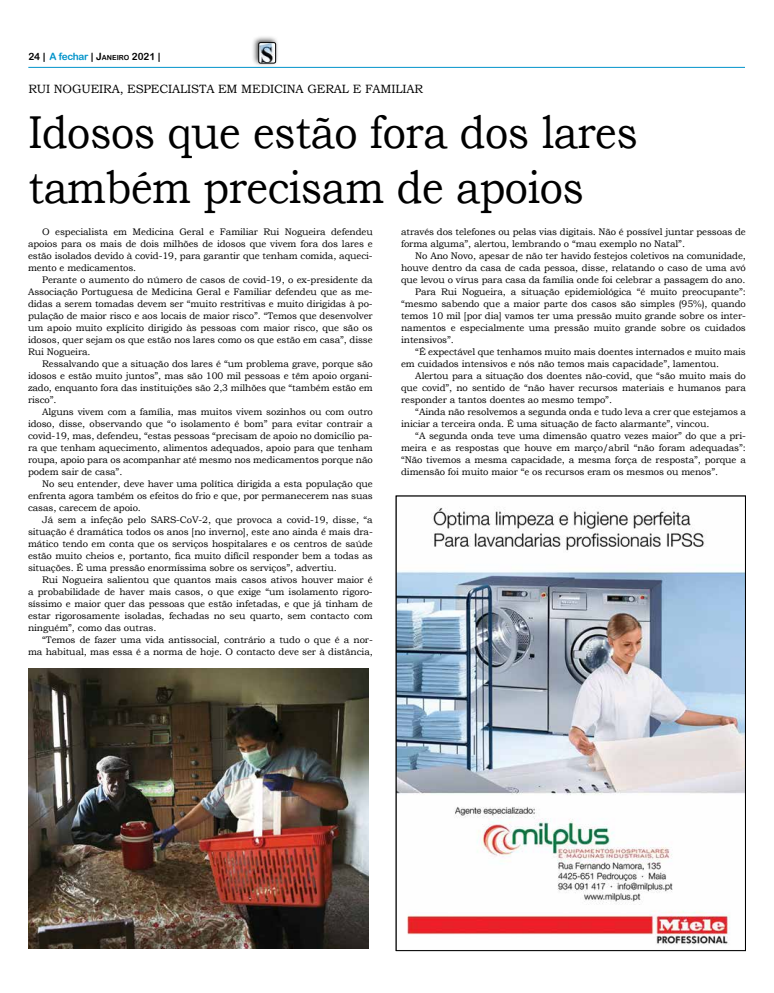
<style>
.page{position:relative;width:774px;height:993px;background:#fff}
.page>*{position:absolute;margin:0;border:0;box-sizing:border-box;transform-origin:0 0}
.t1{font:46px/55.2px "Bookman Old Style";letter-spacing:-.01em;color:#000;scale:.9 1}
.t2{font:12px "Bookman Old Style";letter-spacing:-.01em;color:#000}
.t3{font:10px "Arial Rounded MT Bold";letter-spacing:-.02em;color:#0093ca}
.t4{font:9.5px/12px "Bookman Old Style";letter-spacing:-.01em;color:#000;text-align:justify}
.s1{color:#000}
.s2{font-size:7px;color:#000}
</style>
<div class="page">
<div style="left:251px;top:35px;width:28px;height:31px;background:#000;opacity:.75"></div>
<img style="left:259px;top:43px;width:17px;height:20px">
<div style="left:259px;top:43px;width:17px;height:20px;border:1px solid #000;border-radius:2px"></div>
<hr style="left:28px;top:67px;width:717px;height:1px;background:#0093ca">
<img style="left:398px;top:507px;width:345px;height:438px">
<img style="left:28px;top:668px;width:340px;height:280px">
<p class="t3" style="left:28px;top:51px;width:134px"><span class="s1">24 |</span> A fechar <span class="s1">| J</span><span class="s2">ANEIRO</span> <span class="s1">2021</span> <span class="s1">|</span></p>
<p class="t2" style="left:28px;top:81px;width:396px">RUI NOGUEIRA, ESPECIALISTA EM MEDICINA GERAL E FAMILIAR</p>
<h1 class="t1" style="left:28px;top:105px;width:679px">Idosos que estão fora dos lares também precisam de apoios</h1>
<p class="t4" style="left:28px;top:226px;width:346px;text-indent:14px">O especialista em Medicina Geral e Familiar Rui Nogueira defendeu apoios para os mais de dois milhões de idosos que vivem fora dos lares e estão isolados devido à covid-19, para garantir que tenham comida, aqueci&shy;mento e medicamentos.</p>
<p class="t4" style="left:28px;top:274px;width:346px;text-indent:14px">Perante o aumento do número de casos de covid-19, o ex-presidente da Associação Portuguesa de Medicina Geral e Familiar defendeu que as me&shy;didas a serem tomadas devem ser “muito restritivas e muito dirigidas à po&shy;pulação de maior risco e aos locais de maior risco”. “Temos que desenvolver um apoio muito explícito dirigido às pessoas com maior risco, que são os idosos, quer sejam os que estão nos lares como os que estão em casa”, disse Rui Nogueira.</p>
<p class="t4" style="left:28px;top:358px;width:346px;text-indent:14px">Ressalvando que a situação dos lares é “um problema grave, porque são idosos e estão muito juntos”, mas são 100 mil pessoas e têm apoio organi&shy;zado, enquanto fora das instituições são 2,3 milhões que “também estão em risco”.</p>
<p class="t4" style="left:28px;top:406px;width:346px;text-indent:14px">Alguns vivem com a família, mas muitos vivem sozinhos ou com outro idoso, disse, observando que “o isolamento é bom” para evitar contrair a covid-19, mas, defendeu, “estas pessoas “precisam de apoio no domicílio pa&shy;ra que tenham aquecimento, alimentos adequados, apoio para que tenham roupa, apoio para os acompanhar até mesmo nos medicamentos porque não podem sair de casa”.</p>
<p class="t4" style="left:28px;top:478px;width:346px;text-indent:14px">No seu entender, deve haver uma política dirigida a esta população que enfrenta agora também os efeitos do frio e que, por permanecerem nas suas casas, carecem de apoio.</p>
<p class="t4" style="left:28px;top:514px;width:346px;text-indent:14px">Já sem a infeção pelo SARS-CoV-2, que provoca a covid-19, disse, “a situação é dramática todos os anos [no inverno], este ano ainda é mais dra&shy;mático tendo em conta que os serviços hospitalares e os centros de saúde estão muito cheios e, portanto, fica muito difícil responder bem a todas as situações. É uma pressão enormíssima sobre os serviços”, advertiu.</p>
<p class="t4" style="left:28px;top:573px;width:346px;text-indent:14px">Rui Nogueira salientou que quantos mais casos ativos houver maior é a probabilidade de haver mais casos, o que exige “um isolamento rigoro&shy;síssimo e maior quer das pessoas que estão infetadas, e que já tinham de estar rigorosamente isoladas, fechadas no seu quarto, sem contacto com ninguém”, como das outras.</p>
<p class="t4" style="left:28px;top:633px;width:346px;text-align:right">“Temos de fazer uma vida antissocial, contrário a tudo o que é a nor&shy;ma habitual, mas essa é a norma de hoje. O contacto deve ser à distância,</p>
<p class="t4" style="left:401px;top:225px;width:346px">através dos telefones ou pelas vias digitais. Não é possível juntar pessoas de forma alguma”, alertou, lembrando o “mau exemplo no Natal”.</p>
<p class="t4" style="left:415px;top:249px;width:332px">No Ano Novo, apesar de não ter havido festejos coletivos na comunidade,</p>
<p class="t4" style="left:401px;top:261px;width:346px">houve dentro da casa de cada pessoa, disse, relatando o caso de uma avó</p>
<p class="t4" style="left:401px;top:273px;width:346px">que levou o vírus para casa da família onde foi celebrar a passagem do ano.</p>
<p class="t4" style="left:415px;top:285px;width:332px">Para Rui Nogueira, a situação epidemiológica “é muito preocupante”:</p>
<p class="t4" style="left:401px;top:297px;width:346px">“mesmo sabendo que a maior parte dos casos são simples (95%), quando</p>
<p class="t4" style="left:401px;top:309px;width:346px">temos 10 mil [por dia] vamos ter uma pressão muito grande sobre os inter-</p>
<p class="t4" style="left:401px;top:321px;width:346px">namentos e especialmente uma pressão muito grande sobre os cuidados</p>
<p class="t4" style="left:401px;top:333px;width:54px">intensivos”.</p>
<p class="t4" style="left:415px;top:345px;width:332px">“É expectável que tenhamos muito mais doentes internados e muito mais</p>
<p class="t4" style="left:401px;top:357px;width:319px">em cuidados intensivos e nós não temos mais capacidade”, lamentou.</p>
<p class="t4" style="left:415px;top:369px;width:332px">Alertou para a situação dos doentes não-covid, que “são muito mais do</p>
<p class="t4" style="left:401px;top:381px;width:346px">que covid”, no sentido de “não haver recursos materiais e humanos para</p>
<p class="t4" style="left:401px;top:393px;width:212px">responder a tantos doentes ao mesmo tempo”.</p>
<p class="t4" style="left:415px;top:405px;width:332px">“Ainda não resolvemos a segunda onda e tudo leva a crer que estejamos a</p>
<p class="t4" style="left:401px;top:417px;width:310px">iniciar a terceira onda. É uma situação de facto alarmante”, vincou.</p>
<p class="t4" style="left:415px;top:429px;width:332px">“A segunda onda teve uma dimensão quatro vezes maior” do que a pri-</p>
<p class="t4" style="left:401px;top:441px;width:346px">meira e as respostas que houve em março/abril “não foram adequadas”:</p>
<p class="t4" style="left:401px;top:453px;width:346px">“Não tivemos a mesma capacidade, a mesma força de resposta”, porque a</p>
<p class="t4" style="left:401px;top:465px;width:318px">dimensão foi muito maior “e os recursos eram os mesmos ou menos”.</p>
</div>
